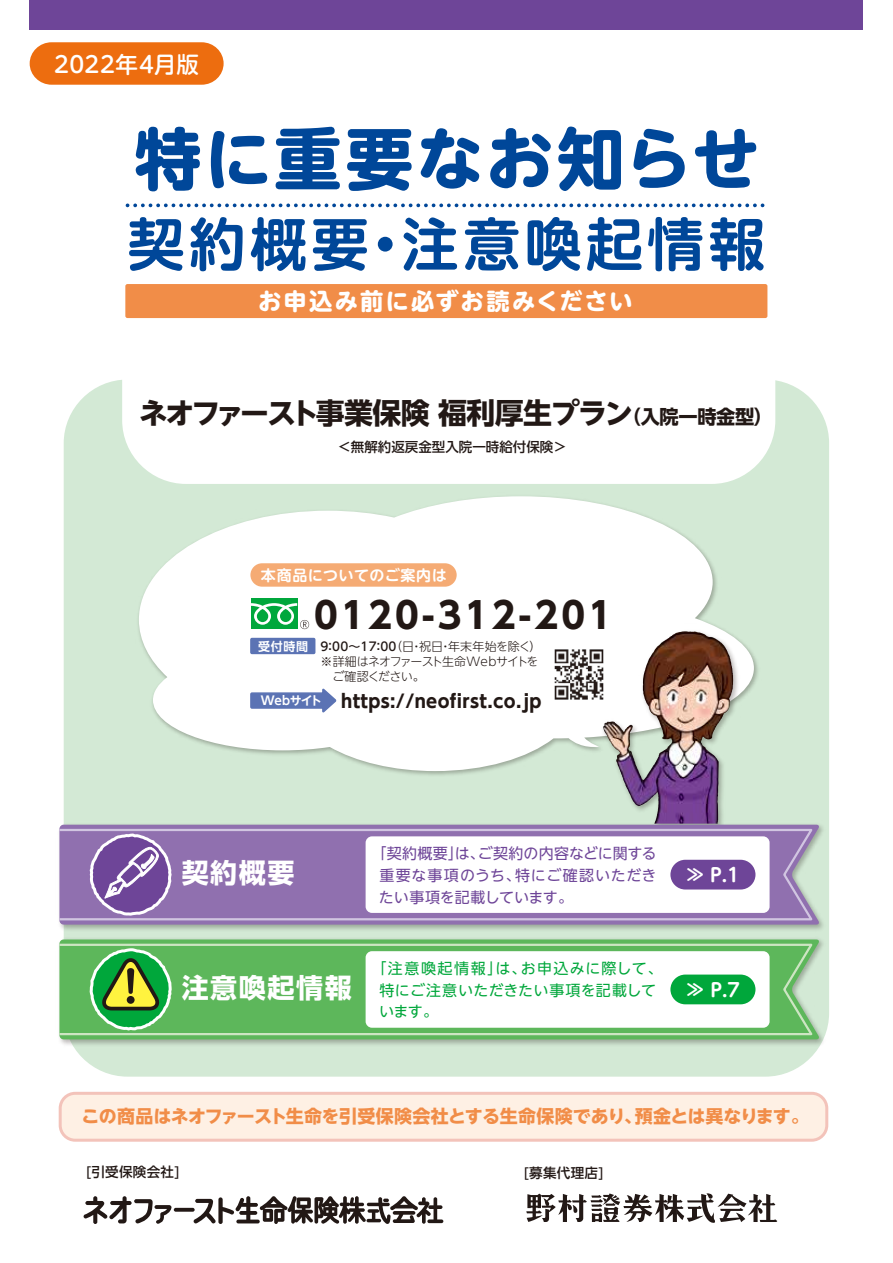
<style>
.page{position:relative;width:893px;height:1263px;background:#fff}
.page>*{position:absolute;margin:0;border:0;box-sizing:border-box;transform-origin:0 0}
.t1{font:700 67.5px "UD Shin M Go Pro";letter-spacing:.035em;color:#004799}
.t2{font:700 57px "UD Shin M Go Pro De";letter-spacing:.075em;color:#004799}
.t3{font:700 36px "UD Shin Go NT Pro";letter-spacing:.09em;color:#221815}
.t4{font:700 28.95px "UD Shin Go NT Pro";letter-spacing:-.065em;color:#221815}
.t5{font:700 27px "UD Shin Go NT Pro";letter-spacing:.06em;color:#fff}
.t6{font:700 23.25px "UD Shin M Go Pro";letter-spacing:.09em;color:#fff}
.t7{font:500 22.5px "UD Shin M Go Pro";letter-spacing:.025em;color:#fff}
.t8{font:700 18.75px "UD Shin M Go Pro De";color:#fff}
.t9{font:700 18px "UD Shin Go NT Pro";letter-spacing:-.03em;color:#f18d48}
.t10{font:700 18px "UD Shin Go NT Pro";letter-spacing:.02em;color:#221815}
.t11{font:15px/21.8px "UD Shin Go NT Pro";letter-spacing:.025em;color:#6e4598;text-align:justify}
.t12{font:15px/21.8px "UD Shin Go NT Pro";letter-spacing:.045em;color:#00a73b}
.t13{font:700 15px "UD Shin M Go Pro De";letter-spacing:.03em;color:#fff}
.t14{font:500 13.5px "UD Shin Go Pro";color:#221815}
.t15{font:300 12px/15px "UD Shin Go NT Pro";letter-spacing:-.06em;color:#221815}
.t16{font:700 12px "UD Shin Go NT Pro De";color:#fff}
.s1{font-size:19.2px}
.s2{font-weight:500}
</style>
<div class="page">
<div style="left:64px;top:379px;width:765px;height:698px;background:#d3e9d5;border-radius:64px"></div>
<div style="left:122px;top:238px;width:653px;height:246px;background:#fff;border-radius:64px"></div>
<svg style="left:526px;top:1193px;width:251px;height:30px"></svg>
<svg style="left:174px;top:1208px;width:21px;height:4px"></svg>
<svg style="left:194px;top:1196px;width:249px;height:28px"></svg>
<svg style="left:84px;top:1196px;width:87px;height:28px"></svg>
<svg style="left:139px;top:496px;width:615px;height:275px;fill:#fff"></svg>
<div style="left:250px;top:563px;width:207px;height:24px;background:#f5ab74;border-radius:12px"></div>
<svg style="left:249px;top:688px;width:89px;height:26px;background:#9dabd2"></svg>
<div style="left:251px;top:638px;width:64px;height:15px;background:#5b73b4"></div>
<div style="left:250px;top:638px;width:65px;height:16px;border:2px solid #5b73b4"></div>
<img style="left:595px;top:623px;width:156px;height:197px">
<img style="left:642px;top:632px;width:38px;height:96px">
<div style="left:251px;top:598px;width:46px;height:31px;background:#00a73c"></div>
<svg style="left:251px;top:603px;width:58px;height:26px"></svg>
<img style="left:552px;top:648px;width:54px;height:53px">
<div style="left:30px;top:0;width:833px;height:30px;background:#6e4598"></div>
<div style="left:125px;top:284px;width:642px;height:34px;background:#f18d48;border-radius:2px"></div>
<svg style="left:127px;top:203px;width:638px;height:4px"></svg>
<img style="left:60px;top:935px;width:768px;height:112px">
<svg style="left:59px;top:939px;width:761px;height:100px;background:#6fbd6d"></svg>
<svg style="left:59px;top:942px;width:756px;height:94px;background:#6cbd6a"></svg>
<div style="left:366px;top:951px;width:404px;height:77px;background:#fff;border-radius:6px"></div>
<svg style="left:88px;top:947px;width:86px;height:85px;background:#60b054"></svg>
<img style="left:60px;top:820px;width:763px;height:113px">
<svg style="left:59px;top:825px;width:761px;height:99px;background:#957ab1"></svg>
<svg style="left:59px;top:828px;width:756px;height:93px;background:#997db5"></svg>
<div style="left:366px;top:836px;width:404px;height:77px;background:#fff;border-radius:6px"></div>
<svg style="left:88px;top:832px;width:86px;height:85px;background:#9273b1"></svg>
<div style="left:670px;top:860px;width:85px;height:29px;background:#6e4598;border-radius:15px"></div>
<svg style="left:30px;top:42px;width:194px;height:43px;background:#ee751d"></svg>
<div style="left:670px;top:974px;width:85px;height:30px;background:#00a73b;border-radius:15px"></div>
<div style="left:60px;top:1093px;width:767px;height:47px;background:#fef0e4;border-radius:15px"></div>
<div style="left:59px;top:1092px;width:769px;height:50px;border:3px solid #f3c3ba;border-radius:15px"></div>
<h3 class="t7" style="left:54px;top:46px;width:147px">2022年4月版</h3>
<h1 class="t1" style="left:134px;top:104px;width:627px">特に重要なお知らせ</h1>
<h2 class="t2" style="left:128px;top:198px;width:639px">契約概要・注意喚起情報</h2>
<h3 class="t6" style="left:258px;top:282px;width:376px">お申込み前に必ずお読みください</h3>
<h3 class="t4" style="left:139px;top:389px;width:635px">ネオファースト事業保険 福利厚生プラン<span class="s1">（入院一時金型）</span></h3>
<p class="t14" style="left:337px;top:435px;width:231px">＜無解約返戻金型入院一時給付保険＞</p>
<p class="t13" style="left:261px;top:563px;width:187px">本商品についてのご案内は</p>
<h3 class="t3" style="left:314px;top:586px;width:299px">0120-312-201</h3>
<p class="t15" style="left:320px;top:638px;width:222px"><span class="s2">9：00～17：00</span>（日・祝日・年末年始を除く）※詳細はネオファースト生命Webサイトを　ご確認ください。</p>
<h3 class="t10" style="left:341px;top:686px;width:202px">https://neofirst.co.jp</h3>
<p class="t16" style="left:258px;top:636px;width:51px">受付時間</p>
<p class="t16" style="left:261px;top:691px;width:63px">Webサイト</p>
<p class="t11" style="left:379px;top:842px;width:279px;text-indent:-8px">「契約概要」は、ご契約の内容などに関する重要な事項のうち、特にご確認いただきたい事項を記載しています。</p>
<h3 class="t5" style="left:182px;top:851px;width:114px">契約概要</h3>
<h3 class="t8" style="left:686px;top:860px;width:55px">≫ P.1</h3>
<h3 class="t5" style="left:182px;top:966px;width:172px">注意喚起情報</h3>
<p class="t12" style="left:379px;top:957px;width:285px;text-indent:-8px">「注意喚起情報」は、お申込みに際して、特にご注意いただきたい事項を記載しています。</p>
<h3 class="t8" style="left:686px;top:975px;width:55px">≫ P.7</h3>
<h3 class="t9" style="left:82px;top:1101px;width:729px">この商品はネオファースト生命を引受保険会社とする生命保険であり、預金とは異なります。</h3>
<p class="t14" style="left:86px;top:1161px;width:95px">[引受保険会社]</p>
<p class="t14" style="left:524px;top:1162px;width:81px">[募集代理店]</p>
</div>
